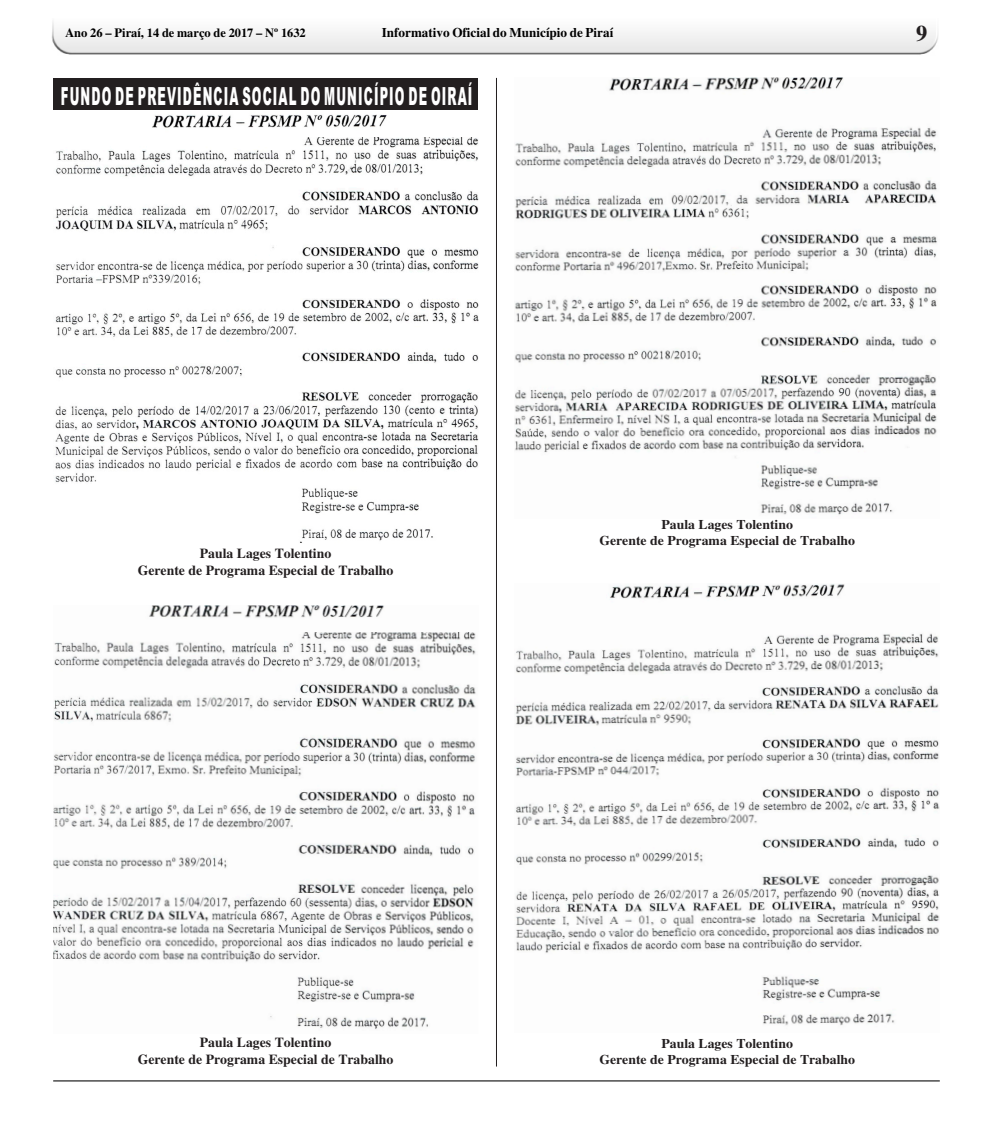
<style>
.page{position:relative;width:993px;height:1127px;background:#fff}
.page>*{position:absolute;margin:0;border:0;box-sizing:border-box;transform-origin:0 0}
.t1{font:900 25px "Arial";letter-spacing:.095em;color:#fff;scale:.47 1}
.t2{font:700 22.5px "Times New Roman";color:#231f20}
.t3{font:700 13.75px/16.5px "Times New Roman";color:#231f20;text-align:center}
.t4{font:700 13.25px/16px "Times New Roman";color:#231f20;text-align:center;scale:1.04 1}
.t5{font:700 13.25px "Times New Roman";color:#000}
.t6{font:700 12.5px "Times New Roman";color:#000}
.s1{font-size:12.62px}
</style>
<div class="page">
<img style="left:52px;top:22px;width:886px;height:33px">
<hr style="left:53px;top:1080px;width:886px;height:1px;background:#000">
<img style="left:53px;top:632px;width:423px;height:397px">
<img style="left:149px;top:606px;width:235px;height:12px">
<hr style="left:496px;top:78px;width:1px;height:988px;background:#231f20">
<div style="left:53px;top:78px;width:425px;height:32px;background:#231f20"></div>
<img style="left:300px;top:488px;width:133px;height:55px">
<img style="left:55px;top:137px;width:423px;height:345px">
<img style="left:152px;top:114px;width:235px;height:14px">
<img style="left:514px;top:78px;width:423px;height:437px">
<img style="left:516px;top:584px;width:423px;height:442px">
<p class="t6" style="left:65px;top:29px;width:242px"><span class="s1">Ano 26 – Piraí,</span> 14 de março de 2017 – Nº 1632</p>
<p class="t5" style="left:382px;top:29px;width:233px">Informativo Oficial do Município de Piraí</p>
<h2 class="t2" style="left:915px;top:26px;width:13px">9</h2>
<h1 class="t1" style="left:61px;top:87px;width:876px">FUNDO DE PREVIDÊNCIA SOCIAL DO MUNICÍPIO DE OIRAÍ</h1>
<p class="t3" style="left:138px;top:547px;width:257px">Paula Lages Tolentino<br>Gerente de Programa Especial de Trabalho</p>
<p class="t4" style="left:599px;top:518px;width:247px">Paula Lages Tolentino<br>Gerente de Programa Especial de Trabalho</p>
<p class="t3" style="left:138px;top:1036px;width:257px">Paula Lages Tolentino<br>Gerente de Programa Especial de Trabalho</p>
<p class="t4" style="left:599px;top:1037px;width:247px">Paula Lages Tolentino<br>Gerente de Programa Especial de Trabalho</p>
</div>
